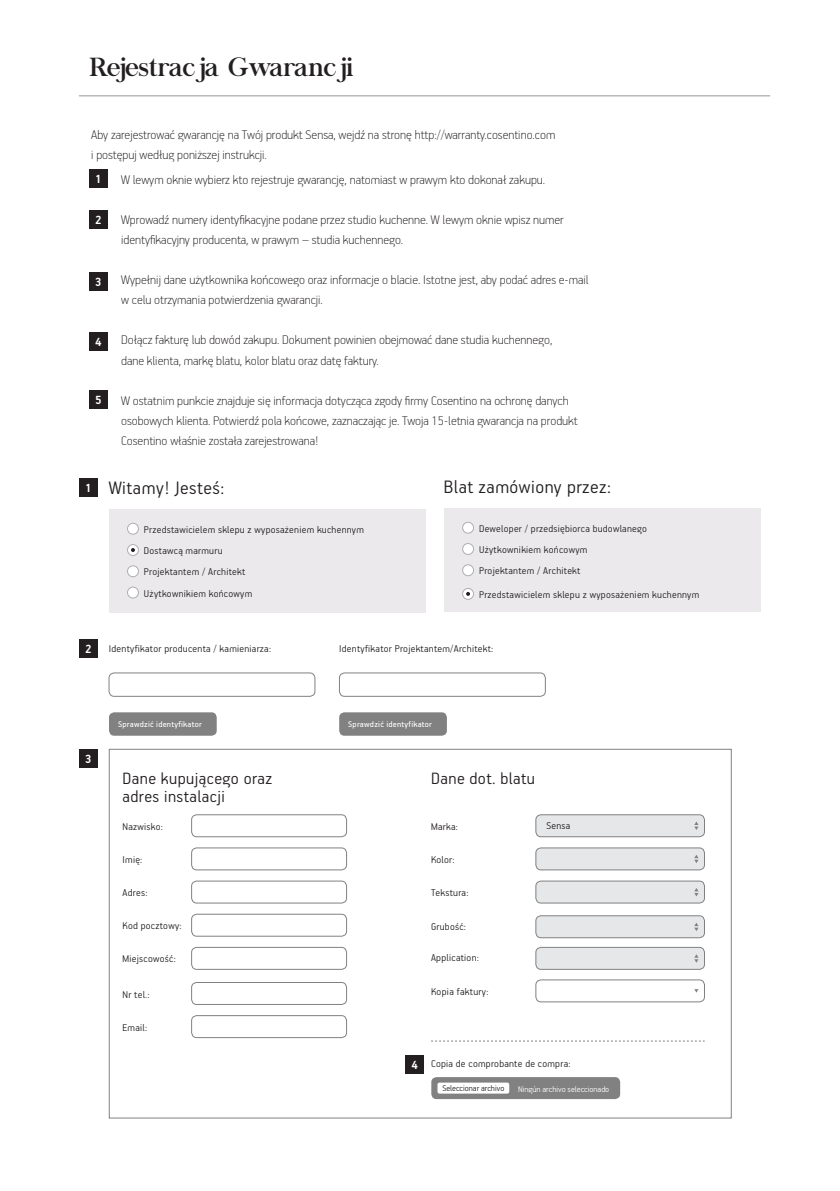
<style>
.page{position:relative;width:840px;height:1191px;background:#fff}
.page>*{position:absolute;margin:0;border:0;box-sizing:border-box;transform-origin:0 0}
.t1{font:26px "Chapaza";color:#231f20}
.PARRAFOS{font:300 20.2px "PF Handbook Pro";letter-spacing:.025em;color:#231f20}
.PARRAFOS-2{font:300 18.4px "PF Handbook Pro";letter-spacing:.025em;color:#231f20}
.t2{font:100 14px "PF Handbook Pro";color:#231f20}
.PARRAFOS-3{font:700 13.2px "PF Handbook Pro";color:#fff}
.PARRAFOS-4{font:300 11px "PF Handbook Pro";letter-spacing:.025em;color:#231f20}
.PARRAFOS-5{font:9.2px "PF Handbook Pro";letter-spacing:.025em;color:#fff}
.PARRAFOS-6{font:300 9.2px "PF Handbook Pro";color:#fff}
.PARRAFOS-7{font:300 9.2px "PF Handbook Pro";color:#231f20}
</style>
<div class="page">
<hr style="left:79px;top:95px;width:690px;height:1px;background:#939598">
<div style="left:89px;top:170px;width:18px;height:18px;background:#231f20"></div>
<div style="left:89px;top:210px;width:18px;height:19px;background:#231f20"></div>
<div style="left:89px;top:272px;width:18px;height:18px;background:#231f20"></div>
<div style="left:89px;top:332px;width:18px;height:18px;background:#231f20"></div>
<div style="left:89px;top:390px;width:18px;height:18px;background:#231f20"></div>
<div style="left:535px;top:814px;width:169px;height:22px;background:#e6e7e9;border-radius:5px"></div>
<div style="left:535px;top:814px;width:169px;height:23px;border:1px solid #818181;border-radius:5px"></div>
<div style="left:535px;top:848px;width:169px;height:22px;background:#e6e7e9;border-radius:5px"></div>
<div style="left:535px;top:847px;width:169px;height:23px;border:1px solid #818181;border-radius:5px"></div>
<div style="left:535px;top:881px;width:169px;height:22px;background:#e6e7e9;border-radius:5px"></div>
<div style="left:535px;top:881px;width:169px;height:22px;border:1px solid #818181;border-radius:5px"></div>
<div style="left:535px;top:915px;width:169px;height:22px;background:#e6e7e9;border-radius:5px"></div>
<div style="left:535px;top:915px;width:169px;height:23px;border:1px solid #818181;border-radius:5px"></div>
<div style="left:535px;top:947px;width:169px;height:22px;background:#e6e7e9;border-radius:5px"></div>
<div style="left:535px;top:947px;width:169px;height:22px;border:1px solid #818181;border-radius:5px"></div>
<div style="left:79px;top:479px;width:19px;height:18px;background:#231f20"></div>
<div style="left:79px;top:639px;width:19px;height:18px;background:#231f20"></div>
<div style="left:79px;top:749px;width:19px;height:18px;background:#231f20"></div>
<div style="left:405px;top:1055px;width:18px;height:18px;background:#231f20"></div>
<div style="left:109px;top:509px;width:316px;height:103px;background:#ebe9eb"></div>
<div style="left:127px;top:523px;width:11px;height:11px;background:#fff;border-radius:50%"></div>
<div style="left:127px;top:523px;width:12px;height:11px;border:1px solid #aeafb3;border-radius:50%"></div>
<div style="left:127px;top:544px;width:11px;height:11px;background:#fff;border-radius:50%"></div>
<div style="left:127px;top:544px;width:12px;height:12px;border:1px solid #aeafb3;border-radius:50%"></div>
<div style="left:127px;top:566px;width:11px;height:11px;background:#fff;border-radius:50%"></div>
<div style="left:127px;top:565px;width:12px;height:12px;border:1px solid #aeafb3;border-radius:50%"></div>
<div style="left:127px;top:587px;width:11px;height:11px;background:#fff;border-radius:50%"></div>
<div style="left:127px;top:587px;width:12px;height:11px;border:1px solid #aeafb3;border-radius:50%"></div>
<svg style="left:131px;top:548px;width:4px;height:4px"></svg>
<div style="left:109px;top:712px;width:107px;height:23px;background:#818181;border-radius:5px"></div>
<div style="left:339px;top:712px;width:107px;height:23px;background:#818181;border-radius:5px"></div>
<div style="left:109px;top:672px;width:206px;height:24px;border:1px solid #818181;border-radius:5px"></div>
<div style="left:339px;top:672px;width:206px;height:24px;border:1px solid #818181;border-radius:5px"></div>
<div style="left:191px;top:814px;width:155px;height:23px;border:1px solid #818181;border-radius:5px"></div>
<div style="left:191px;top:847px;width:155px;height:23px;border:1px solid #818181;border-radius:5px"></div>
<div style="left:191px;top:881px;width:155px;height:22px;border:1px solid #818181;border-radius:5px"></div>
<div style="left:191px;top:914px;width:155px;height:22px;border:1px solid #818181;border-radius:5px"></div>
<div style="left:535px;top:979px;width:169px;height:23px;border:1px solid #818181;border-radius:5px"></div>
<div style="left:191px;top:947px;width:155px;height:22px;border:1px solid #818181;border-radius:5px"></div>
<div style="left:191px;top:982px;width:155px;height:22px;border:1px solid #818181;border-radius:5px"></div>
<div style="left:191px;top:1015px;width:155px;height:22px;border:1px solid #818181;border-radius:5px"></div>
<div style="left:431px;top:1077px;width:188px;height:22px;background:#818181;border-radius:5px"></div>
<div style="left:437px;top:1082px;width:72px;height:11px;background:#fff;border-radius:2px"></div>
<svg style="left:694px;top:821px;width:4px;height:9px"></svg>
<svg style="left:694px;top:855px;width:4px;height:8px"></svg>
<svg style="left:694px;top:888px;width:4px;height:8px"></svg>
<svg style="left:694px;top:923px;width:4px;height:8px"></svg>
<svg style="left:694px;top:954px;width:4px;height:8px"></svg>
<svg style="left:431px;top:1040px;width:273px;height:1px"></svg>
<div style="left:443px;top:508px;width:317px;height:103px;background:#ebe9eb"></div>
<div style="left:462px;top:522px;width:11px;height:11px;background:#fff;border-radius:50%"></div>
<div style="left:462px;top:522px;width:11px;height:11px;border:1px solid #aeafb3;border-radius:50%"></div>
<div style="left:462px;top:543px;width:11px;height:11px;background:#fff;border-radius:50%"></div>
<div style="left:462px;top:543px;width:11px;height:11px;border:1px solid #aeafb3;border-radius:50%"></div>
<div style="left:462px;top:565px;width:11px;height:11px;background:#fff;border-radius:50%"></div>
<div style="left:462px;top:564px;width:11px;height:12px;border:1px solid #aeafb3;border-radius:50%"></div>
<div style="left:462px;top:588px;width:11px;height:11px;background:#fff;border-radius:50%"></div>
<div style="left:462px;top:588px;width:11px;height:11px;border:1px solid #aeafb3;border-radius:50%"></div>
<svg style="left:466px;top:592px;width:4px;height:4px"></svg>
<p class="t1" style="left:89px;top:52px;width:265px">Rejestracja Gwarancji</p>
<p class="t2" style="left:91px;top:126px;width:465px">Aby zarejestrować gwarancję na Twój produkt Sensa, wejdź na stronę http://warranty.cosentino.com</p>
<p class="t2" style="left:91px;top:146px;width:177px">i postępuj według poniższej instrukcji.</p>
<p class="PARRAFOS-3" style="left:95px;top:171px;width:8px">1</p>
<p class="PARRAFOS-3" style="left:95px;top:212px;width:8px">2</p>
<p class="PARRAFOS-3" style="left:95px;top:273px;width:8px">3</p>
<p class="PARRAFOS-3" style="left:95px;top:334px;width:8px">4</p>
<p class="PARRAFOS-3" style="left:95px;top:392px;width:8px">5</p>
<p class="t2" style="left:121px;top:172px;width:425px">W lewym oknie wybierz kto rejestruje gwarancję, natomiast w prawym kto dokonał zakupu.</p>
<p class="t2" style="left:121px;top:212px;width:444px">Wprowadź numery identyfikacyjne podane przez studio kuchenne. W lewym oknie wpisz numer</p>
<p class="t2" style="left:121px;top:232px;width:283px">identyfikacyjny producenta, w prawym – studia kuchennego.</p>
<p class="t2" style="left:121px;top:272px;width:468px">Wypełnij dane użytkownika końcowego oraz informacje o blacie. Istotne jest, aby podać adres e-mail</p>
<p class="t2" style="left:121px;top:292px;width:203px">w celu otrzymania potwierdzenia gwarancji.</p>
<p class="t2" style="left:121px;top:332px;width:432px">Dołącz fakturę lub dowód zakupu. Dokument powinien obejmować dane studia kuchennego,</p>
<p class="t2" style="left:121px;top:352px;width:259px">dane klienta, markę blatu, kolor blatu oraz datę faktury.</p>
<p class="t2" style="left:121px;top:392px;width:449px">W ostatnim punkcie znajduje się informacja dotycząca zgody firmy Cosentino na ochronę danych</p>
<p class="t2" style="left:121px;top:412px;width:458px">osobowych klienta. Potwierdź pola końcowe, zaznaczając je. Twoja 15-letnia gwarancja na produkt</p>
<p class="t2" style="left:121px;top:432px;width:199px">Cosentino właśnie została zarejestrowana!</p>
<p class="PARRAFOS-3" style="left:85px;top:480px;width:8px">1</p>
<p class="PARRAFOS" style="left:109px;top:475px;width:117px">Witamy! Jesteś:</p>
<p class="PARRAFOS-4" style="left:144px;top:523px;width:221px">Przedstawicielem sklepu z wyposażeniem kuchennym</p>
<p class="PARRAFOS-4" style="left:144px;top:544px;width:80px">Dostawcą marmuru</p>
<p class="PARRAFOS-4" style="left:144px;top:565px;width:103px">Projektantem / Architekt</p>
<p class="PARRAFOS-4" style="left:144px;top:586px;width:110px">Użytkownikiem końcowym</p>
<p class="PARRAFOS" style="left:443px;top:474px;width:168px">Blat zamówiony przez:</p>
<p class="PARRAFOS-4" style="left:479px;top:522px;width:169px">Deweloper / przedsiębiorca budowlanego</p>
<p class="PARRAFOS-4" style="left:479px;top:543px;width:110px">Użytkownikiem końcowym</p>
<p class="PARRAFOS-4" style="left:479px;top:564px;width:103px">Projektantem / Architekt</p>
<p class="PARRAFOS-4" style="left:479px;top:588px;width:221px">Przedstawicielem sklepu z wyposażeniem kuchennym</p>
<p class="PARRAFOS-3" style="left:85px;top:641px;width:8px">2</p>
<p class="PARRAFOS-4" style="left:109px;top:642px;width:164px">Identyfikator producenta / kamieniarza:</p>
<p class="PARRAFOS-4" style="left:339px;top:642px;width:155px">Identyfikator Projektantem/Architekt:</p>
<p class="PARRAFOS-3" style="left:85px;top:750px;width:8px">3</p>
<p class="PARRAFOS-5" style="left:118px;top:718px;width:85px">Sprawdzić identyfikator</p>
<p class="PARRAFOS-5" style="left:348px;top:718px;width:85px">Sprawdzić identyfikator</p>
<p class="PARRAFOS-2" style="left:122px;top:767px;width:151px">Dane kupującego oraz</p>
<p class="PARRAFOS-2" style="left:122px;top:785px;width:104px">adres instalacji</p>
<p class="PARRAFOS-4" style="left:122px;top:820px;width:42px">Nazwisko:</p>
<p class="PARRAFOS-4" style="left:431px;top:820px;width:28px">Marka:</p>
<p class="PARRAFOS-4" style="left:122px;top:853px;width:21px">Imię:</p>
<p class="PARRAFOS-4" style="left:431px;top:853px;width:25px">Kolor:</p>
<p class="PARRAFOS-4" style="left:122px;top:886px;width:26px">Adres:</p>
<p class="PARRAFOS-4" style="left:431px;top:886px;width:39px">Tekstura:</p>
<p class="PARRAFOS-4" style="left:431px;top:919px;width:36px">Grubość:</p>
<p class="PARRAFOS-4" style="left:431px;top:951px;width:49px">Application:</p>
<p class="PARRAFOS-4" style="left:431px;top:985px;width:59px">Kopia faktury:</p>
<p class="PARRAFOS-2" style="left:431px;top:767px;width:105px">Dane dot. blatu</p>
<p class="PARRAFOS-4" style="left:122px;top:919px;width:61px">Kod pocztowy:</p>
<p class="PARRAFOS-4" style="left:122px;top:952px;width:55px">Miejscowość:</p>
<p class="PARRAFOS-4" style="left:122px;top:987px;width:29px">Nr tel.:</p>
<p class="PARRAFOS-4" style="left:122px;top:1020px;width:26px">Email:</p>
<p class="PARRAFOS-4" style="left:546px;top:819px;width:26px">Sensa</p>
<p class="PARRAFOS-3" style="left:411px;top:1056px;width:8px">4</p>
<p class="PARRAFOS-4" style="left:431px;top:1057px;width:141px">Copia de comprobante de compra:</p>
<p class="PARRAFOS-7" style="left:442px;top:1082px;width:63px">Seleccionar archivo</p>
<p class="PARRAFOS-6" style="left:518px;top:1083px;width:93px">Ningún archivo seleccionado</p>
</div>
